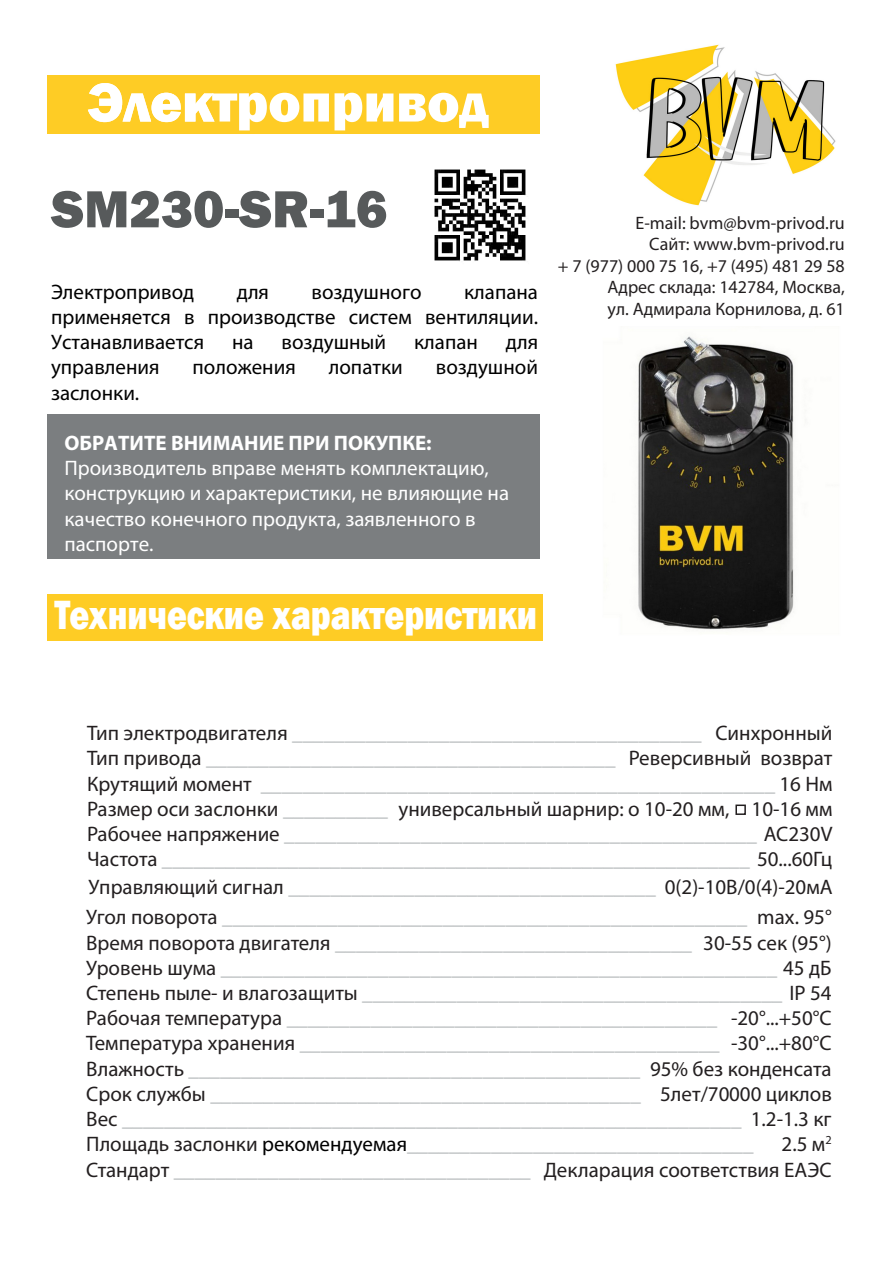
<style>
.page{position:relative;width:893px;height:1263px;background:#fff}
.page>*{position:absolute;margin:0;border:0;box-sizing:border-box;transform-origin:0 0}
.t1{font:800 56.85px "Franklin Gothic";color:#fff;scale:.96 1}
.t2{font:800 54px "Franklin Gothic";color:#575a5b}
.t3{font:800 42px "Franklin Gothic";color:#fff;scale:.81 1}
.t4{font:21px/25.2px "Myriad Pro";color:#afb3b4}
.t5{font:21px/25.2px "Myriad Pro";color:#231f20;text-align:right}
.t6{font:21px/25.2px "Myriad Pro";color:#000;text-align:justify}
.t7{font:21px/25.2px "Myriad Pro";color:#fff}
.t8{font:700 21px "Myriad Pro";color:#fff}
.t9{font:18px/21.5px "Myriad Pro";color:#231f20;text-align:right}
.s1{color:#231f20}
.s2{color:#000}
</style>
<div class="page">
<img style="left:615px;top:44px;width:221px;height:162px">
<div style="left:47px;top:594px;width:495px;height:46px;background:#fecc25"></div>
<div style="left:47px;top:414px;width:493px;height:145px;background:#7b7e80"></div>
<div style="left:48px;top:75px;width:492px;height:59px;background:#fecc25"></div>
<img style="left:434px;top:169px;width:92px;height:92px">
<img style="left:638px;top:336px;width:156px;height:294px">
<div style="left:735px;top:804px;width:11px;height:11px;border:2px solid #231f20"></div>
<h1 class="t1" style="left:87px;top:66px;width:419px">Электропривод</h1>
<h2 class="t2" style="left:51px;top:174px;width:338px">SM230-SR-16</h2>
<p class="t6" style="left:51px;top:279px;width:145px">Электропривод</p>
<p class="t6" style="left:237px;top:279px;width:34px">для</p>
<p class="t6" style="left:311px;top:279px;width:112px">воздушного</p>
<p class="t6" style="left:51px;top:279px;width:488px;text-indent:413px">клапана применяется в производстве систем вентиляции.<br>Устанавливается</p>
<p class="t6" style="left:232px;top:329px;width:23px">на</p>
<p class="t6" style="left:282px;top:329px;width:106px">воздушный</p>
<p class="t6" style="left:414px;top:329px;width:65px">клапан</p>
<p class="t6" style="left:506px;top:329px;width:34px">для</p>
<p class="t6" style="left:51px;top:354px;width:110px">управления</p>
<p class="t6" style="left:193px;top:354px;width:105px">положения</p>
<p class="t6" style="left:329px;top:354px;width:75px">лопатки</p>
<p class="t6" style="left:436px;top:354px;width:104px">воздушной</p>
<p class="t6" style="left:51px;top:380px;width:90px">заслонки.</p>
<p class="t8" style="left:64px;top:429px;width:369px">ОБРАТИТЕ ВНИМАНИЕ ПРИ ПОКУПКЕ:</p>
<p class="t7" style="left:64px;top:455px;width:446px">Производитель вправе менять комплектацию, конструкцию и характеристики, не влияющие на качество конечного продукта, заявленного в паспорте.</p>
<h3 class="t3" style="left:55px;top:588px;width:597px">Технические характеристики</h3>
<p class="t9" style="left:558px;top:212px;width:288px">E-mail: bvm@bvm-privod.ru<br>Сайт: www.bvm-privod.ru<br>+ 7 (977) 000 75 16, +7 (495) 481 29 58<br>Адрес склада: 142784, Москва,<br>ул. Адмирала Корнилова, д. 61</p>
<p class="t5" style="left:629px;top:720px;width:205px">Синхронный<br>Реверсивный возврат</p>
<p class="t5" style="left:398px;top:796px;width:435px">универсальный шарнир: о 10-20 мм, 10-16 мм</p>
<p class="t4" style="left:87px;top:720px;width:747px"><span class="s1">Тип электродвигателя</span> _______________________________________<br><span class="s1">Тип привода</span> _______________________________________<br><span class="s1">Крутящий момент</span> _________________________________________________ <span class="s1">16 Нм Размер оси заслонки</span> __________<br><span class="s1">Рабочее напряжение</span> _____________________________________________ <span class="s1">АС230V Частота</span> ________________________________________________________ <span class="s1">50...60Гц</span></p>
<p class="t4" style="left:86px;top:871px;width:748px;line-height:30.6px"><span class="s1">Управляющий сигнал</span> ___________________________________ <span class="s1">0(2)-10В/0(4)-20мА<br>Угол поворота</span> __________________________________________________</p>
<p class="t4" style="left:86px;top:930px;width:747px"><span class="s1">Время поворота двигателя</span> __________________________________<br><span class="s1">Уровень шума</span> _____________________________________________________ <span class="s1">45 дБ Степень пыле- и влагозащиты</span> ________________________________________ <span class="s1">IP 54<br>Рабочая температура</span> _________________________________________ <span class="s1">Температура хранения</span> ________________________________________<br><span class="s1">Влажность</span> ___________________________________________<br><span class="s1">Срок службы</span> _________________________________________<br><span class="s1">Вес</span> ___________________________________________________________ <span class="s1">1.2-1.3 кг Площадь заслонки</span> <span class="s2">рекомендуемая</span>_________________________________ <span class="s1">Стандарт</span> __________________________________</p>
<p class="t5" style="left:703px;top:904px;width:130px">max. 95°<br>30-55 сек (95°)</p>
<p class="t5" style="left:650px;top:1005px;width:183px">-20°...+50°С -30°...+80°С<br>95% без конденсата<br>5лет/70000 циклов</p>
<p class="t5" style="left:544px;top:1131px;width:289px">2.5 м<sup>2<br></sup>Декларация соответствия ЕАЭС</p>
</div>
